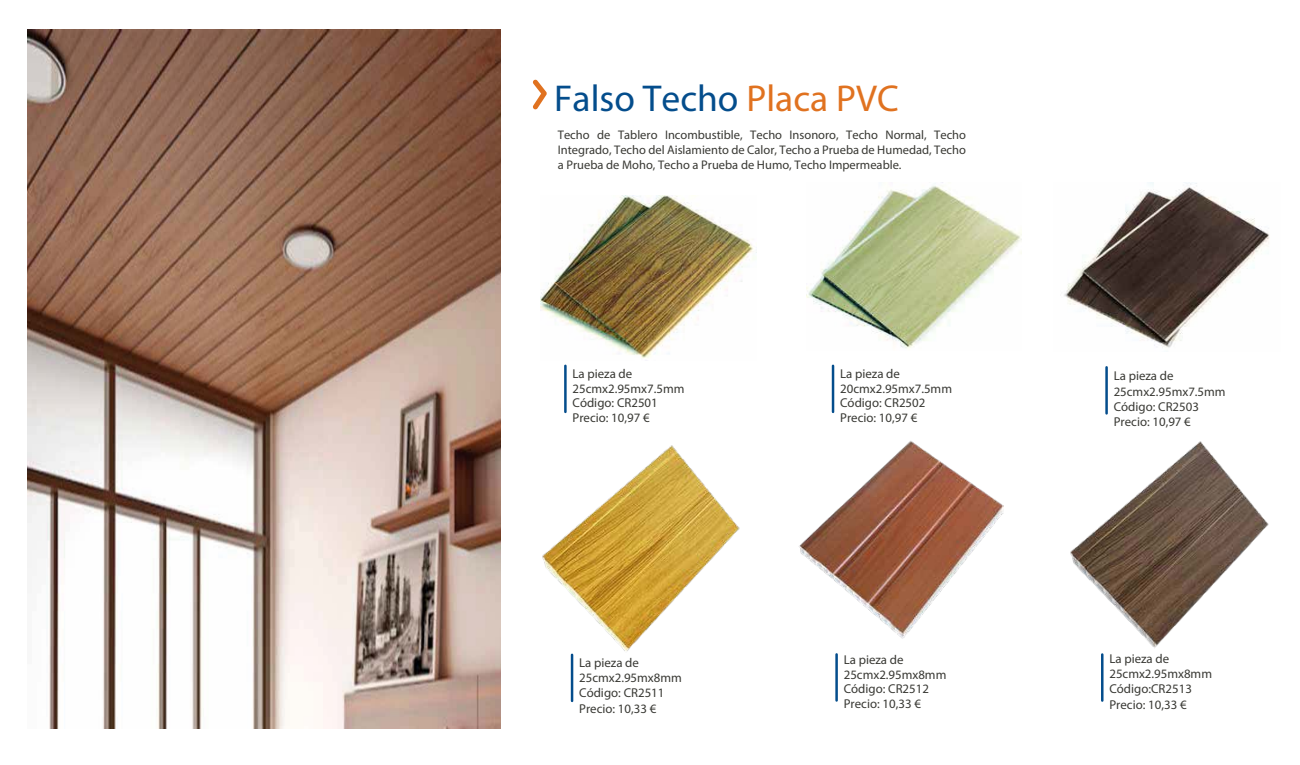
<style>
.page{position:relative;width:1300px;height:765px;background:#fff}
.page>*{position:absolute;margin:0;border:0;box-sizing:border-box;transform-origin:0 0}
.t1{font:900 37.5px "Montserrat";color:#044d8c}
.t2{font:300 12.88px/15.4px "Montserrat";color:#393934}
.t3{font:500 12.88px "Montserrat";color:#393934}
.t4{font:300 12.5px/15px "Montserrat";color:#393934;text-align:justify}
.s1{font-weight:400;font-style:italic;color:#e07220}
.s2{font-weight:500}
</style>
<div class="page">
<img style="left:27px;top:30px;width:474px;height:699px">
<svg style="left:533px;top:79px;width:14px;height:30px"></svg>
<hr style="left:564px;top:366px;width:3px;height:46px;background:#044d8c">
<hr style="left:571px;top:655px;width:2px;height:46px;background:#044d8c">
<hr style="left:832px;top:366px;width:2px;height:46px;background:#044d8c">
<hr style="left:1105px;top:367px;width:3px;height:46px;background:#044d8c">
<hr style="left:835px;top:654px;width:3px;height:47px;background:#044d8c">
<hr style="left:1101px;top:654px;width:2px;height:47px;background:#044d8c">
<img style="left:807px;top:186px;width:214px;height:162px">
<img style="left:1064px;top:182px;width:206px;height:166px">
<img style="left:799px;top:441px;width:205px;height:198px">
<img style="left:542px;top:445px;width:198px;height:209px">
<img style="left:1070px;top:441px;width:199px;height:207px">
<img style="left:540px;top:196px;width:216px;height:163px">
<h1 class="t1" style="left:554px;top:75px;width:346px">Falso Techo <span class="s1">Placa PVC</span></h1>
<p class="t4" style="left:558px;top:127px;width:410px">Techo de Tablero Incombustible, Techo Insonoro, Techo Normal, Techo Integrado, Techo del Aislamiento de Calor, Techo a Prueba de Humedad, Techo a Prueba de Moho, Techo a Prueba de Humo, Techo Impermeable.</p>
<p class="t3" style="left:572px;top:366px;width:61px">La pieza de</p>
<p class="t2" style="left:572px;top:395px;width:87px"><span class="s2">Código:</span> CR2501<br>Precio: 10,97 €</p>
<p class="t2" style="left:572px;top:381px;width:113px">25cm<span class="s2">x</span>2.95m<span class="s2">x</span>7.5mm</p>
<p class="t3" style="left:840px;top:366px;width:61px">La pieza de</p>
<p class="t2" style="left:840px;top:395px;width:87px"><span class="s2">Código:</span> CR2502<br>Precio: 10,97 €</p>
<p class="t2" style="left:840px;top:381px;width:113px">20cm<span class="s2">x</span>2.95m<span class="s2">x</span>7.5mm</p>
<p class="t3" style="left:1114px;top:367px;width:61px">La pieza de</p>
<p class="t2" style="left:1114px;top:399px;width:87px"><span class="s2">Código:</span> CR2503<br>Precio: 10,97 €</p>
<p class="t2" style="left:1114px;top:383px;width:113px">25cm<span class="s2">x</span>2.95m<span class="s2">x</span>7.5mm</p>
<p class="t3" style="left:579px;top:655px;width:61px">La pieza de</p>
<p class="t2" style="left:579px;top:685px;width:87px"><span class="s2">Código:</span> CR2511<br>Precio: 10,33 €</p>
<p class="t2" style="left:579px;top:670px;width:104px">25cm<span class="s2">x</span>2.95m<span class="s2">x</span>8mm</p>
<p class="t3" style="left:844px;top:652px;width:61px">La pieza de</p>
<p class="t2" style="left:844px;top:681px;width:87px"><span class="s2">Código:</span> CR2512<br>Precio: 10,33 €</p>
<p class="t2" style="left:844px;top:667px;width:104px">25cm<span class="s2">x</span>2.95m<span class="s2">x</span>8mm</p>
<p class="t3" style="left:1109px;top:651px;width:61px">La pieza de</p>
<p class="t2" style="left:1109px;top:681px;width:84px"><span class="s2">Código:</span>CR2513<br>Precio: 10,33 €</p>
<p class="t2" style="left:1109px;top:666px;width:104px">25cm<span class="s2">x</span>2.95m<span class="s2">x</span>8mm</p>
</div>
